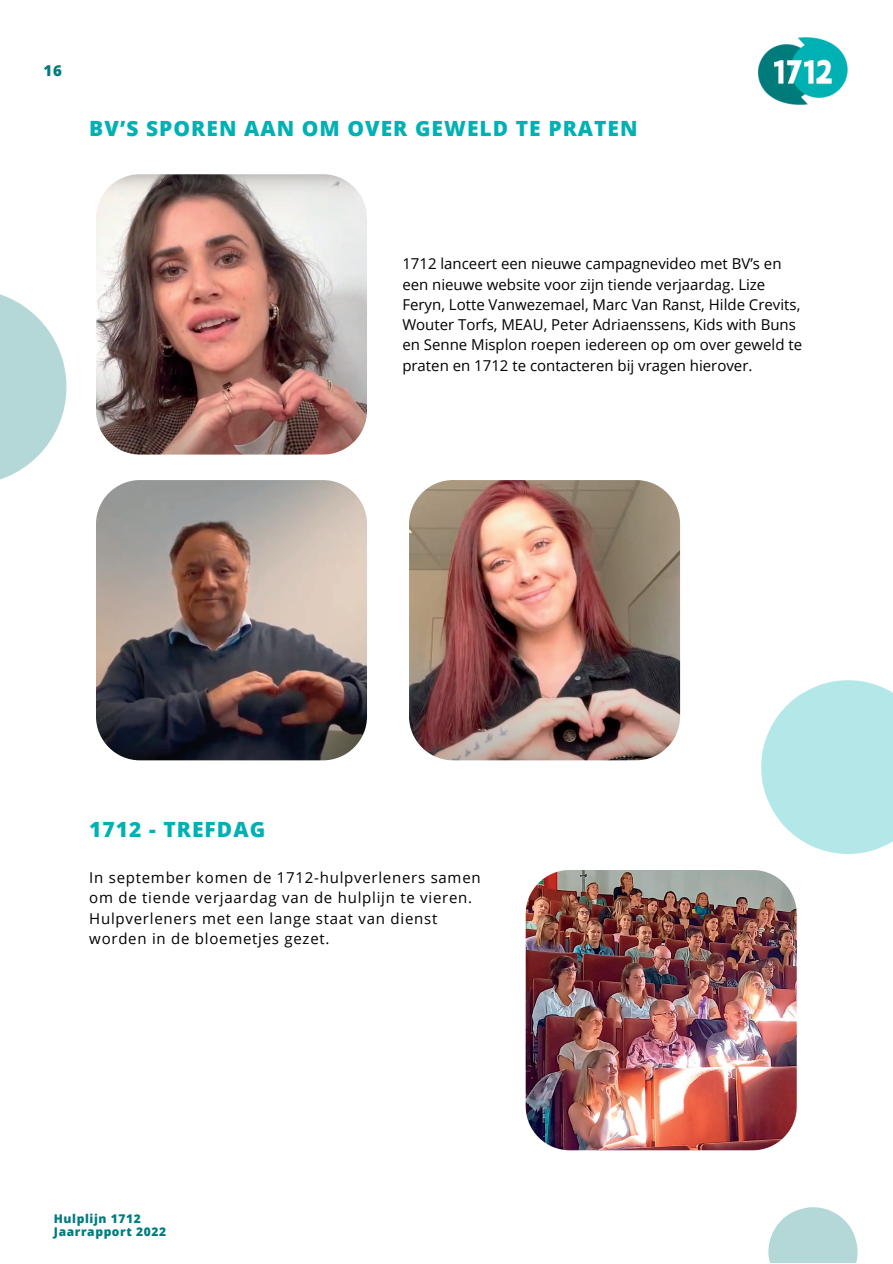
<style>
.page{position:relative;width:893px;height:1264px;background:#fff}
.page>*{position:absolute;margin:0;border:0;box-sizing:border-box;transform-origin:0 0}
.t1{font:800 21px "Open Sans";letter-spacing:.05em;color:#00b1b4}
.t2{font:15px/20.2px "Open Sans";color:#000}
.t3{font:15px/20.2px "Open Sans";letter-spacing:.05em;color:#000}
.t4{font:800 15px "Open Sans";color:#007b7f}
.t5{font:800 12px/13px "Open Sans";letter-spacing:.05em;color:#007b7f}
</style>
<div class="page">
<svg style="left:0;top:294px;width:66px;height:186px;fill:#b4d8d8"></svg>
<svg style="left:768px;top:1207px;width:90px;height:55px"></svg>
<svg style="left:761px;top:680px;width:131px;height:174px"></svg>
<img style="left:758px;top:37px;width:89px;height:68px">
<img style="left:96px;top:174px;width:271px;height:281px">
<img style="left:409px;top:480px;width:272px;height:281px">
<img style="left:96px;top:480px;width:271px;height:281px">
<img style="left:525px;top:870px;width:272px;height:281px">
<p class="t4" style="left:44px;top:60px;width:20px">16</p>
<h1 class="t1" style="left:89px;top:114px;width:550px">BV’S SPOREN AAN OM OVER GEWELD TE PRATEN</h1>
<p class="t2" style="left:402px;top:253px;width:401px">1712 lanceert een nieuwe campagnevideo met BV’s en een nieuwe website voor zijn tiende verjaardag. Lize Feryn, Lotte Vanwezemael, Marc Van Ranst, Hilde Crevits, Wouter Torfs, MEAU, Peter Adriaenssens, Kids with Buns en Senne Misplon roepen iedereen op om over geweld te praten en 1712 te contacteren bij vragen hierover.</p>
<h1 class="t1" style="left:89px;top:814px;width:177px">1712 - TREFDAG</h1>
<p class="t3" style="left:89px;top:867px;width:393px">In september komen de 1712-hulpverleners samen om de tiende verjaardag van de hulplijn te vieren.<br>Hulpverleners met een lange staat van dienst worden in de bloemetjes gezet.</p>
<p class="t5" style="left:54px;top:1211px;width:114px">Hulplijn 1712<br>Jaarrapport 2022</p>
</div>
